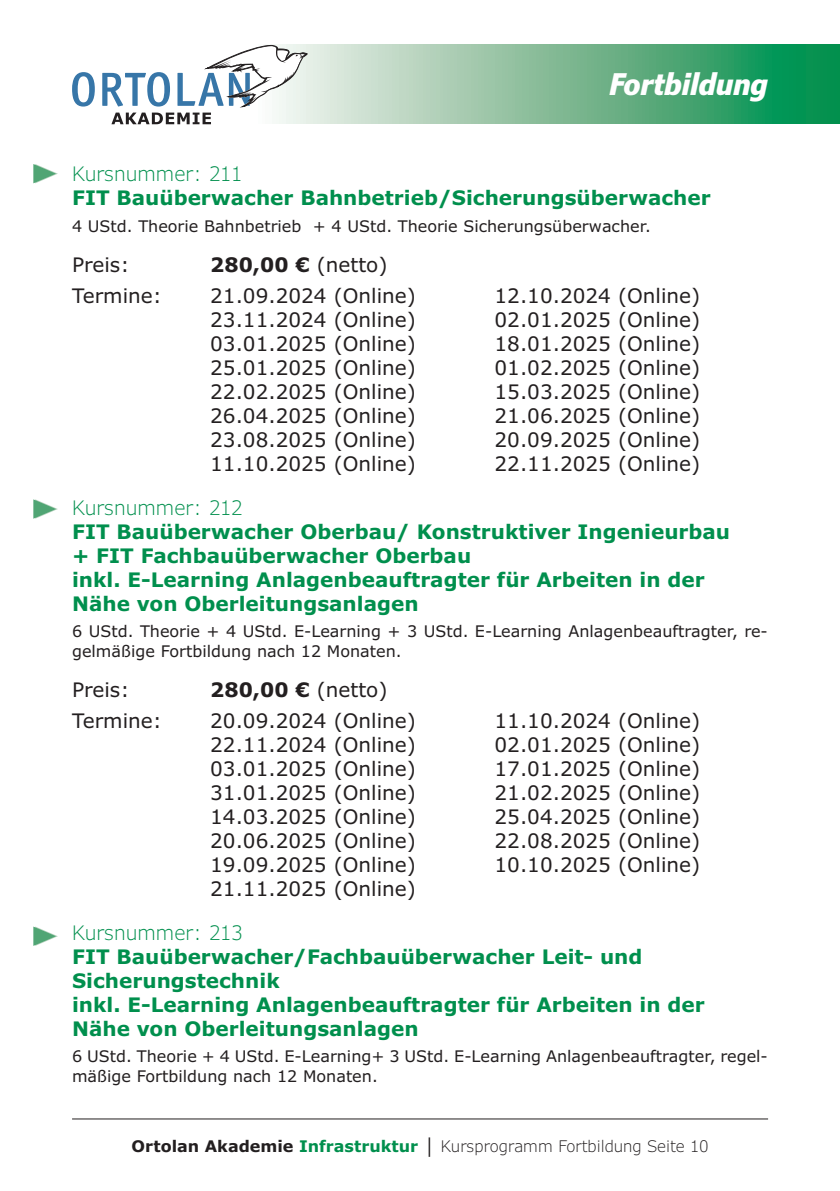
<style>
.page{position:relative;width:840px;height:1191px;background:#fff}
.page>*{position:absolute;margin:0;border:0;box-sizing:border-box;transform-origin:0 0}
.t1{font:italic 700 condensed 30px "Verdana Pro";color:#fff}
.Kursdetails{font:20px "Verdana Pro";color:#231f20}
.Kursueberschrift_2{font:700 20px/24px "Verdana Pro";color:#008f4d}
.Kursnummerierung_2{font:300 20px "Verdana Pro";color:#008f4d}
.Kursdetails-2{font:700 20px "Verdana Pro";color:#231f20}
.Kursbeschreibung{font:16px/19.2px "Verdana Pro";color:#231f20}
.t2{font:300 16px "Verdana Pro";color:#231f20}
.s1{font-weight:400}
.s2{font-weight:700}
.s3{font-weight:700;color:#008f4d}
</style>
<div class="page">
<svg style="left:115px;top:44px;width:724px;height:80px;background:#7bbc97"></svg>
<svg style="left:111px;top:113px;width:100px;height:11px"></svg>
<svg style="left:72px;top:45px;width:235px;height:62px"></svg>
<hr style="left:72px;top:1118px;width:695px;height:1px;background:#231f20">
<svg style="left:33px;top:164px;width:25px;height:19px"></svg>
<svg style="left:33px;top:499px;width:25px;height:20px"></svg>
<svg style="left:33px;top:926px;width:25px;height:20px"></svg>
<h1 class="t1" style="left:609px;top:64px;width:160px">Fortbildung</h1>
<p class="Kursnummerierung_2" style="left:72px;top:161px;width:172px">Kursnummer: 211</p>
<p class="Kursueberschrift_2" style="left:72px;top:186px;width:639px">FIT Bauüberwacher Bahnbetrieb/Sicherungsüberwacher</p>
<p class="Kursbeschreibung" style="left:72px;top:216px;width:580px">4 UStd. Theorie Bahnbetrieb + 4 UStd. Theorie Sicherungsüberwacher.</p>
<p class="Kursdetails" style="left:72px;top:252px;width:59px">Preis:</p>
<p class="Kursdetails-2" style="left:210px;top:251px;width:179px">280,00 € <span class="s1">(netto)</span></p>
<p class="Kursdetails" style="left:72px;top:283px;width:91px">Termine:</p>
<p class="Kursdetails" style="left:210px;top:283px;width:207px">21.09.2024 (Online)</p>
<p class="Kursdetails" style="left:494px;top:283px;width:207px">12.10.2024 (Online)</p>
<p class="Kursdetails" style="left:210px;top:307px;width:207px">23.11.2024 (Online)</p>
<p class="Kursdetails" style="left:494px;top:307px;width:207px">02.01.2025 (Online)</p>
<p class="Kursdetails" style="left:210px;top:331px;width:207px">03.01.2025 (Online)</p>
<p class="Kursdetails" style="left:494px;top:331px;width:207px">18.01.2025 (Online)</p>
<p class="Kursdetails" style="left:210px;top:355px;width:207px">25.01.2025 (Online)</p>
<p class="Kursdetails" style="left:494px;top:355px;width:207px">01.02.2025 (Online)</p>
<p class="Kursdetails" style="left:210px;top:379px;width:207px">22.02.2025 (Online)</p>
<p class="Kursdetails" style="left:494px;top:379px;width:207px">15.03.2025 (Online)</p>
<p class="Kursdetails" style="left:210px;top:403px;width:207px">26.04.2025 (Online)</p>
<p class="Kursdetails" style="left:494px;top:403px;width:207px">21.06.2025 (Online)</p>
<p class="Kursdetails" style="left:210px;top:427px;width:207px">23.08.2025 (Online)</p>
<p class="Kursdetails" style="left:494px;top:427px;width:207px">20.09.2025 (Online)</p>
<p class="Kursdetails" style="left:210px;top:451px;width:207px">11.10.2025 (Online)</p>
<p class="Kursdetails" style="left:494px;top:451px;width:207px">22.11.2025 (Online)</p>
<p class="Kursnummerierung_2" style="left:72px;top:495px;width:172px">Kursnummer: 212</p>
<p class="Kursueberschrift_2" style="left:72px;top:520px;width:659px">FIT Bauüberwacher Oberbau/ Konstruktiver Ingenieurbau + FIT Fachbauüberwacher Oberbau</p>
<p class="Kursueberschrift_2" style="left:72px;top:568px;width:633px">inkl. E-Learning Anlagenbeauftragter für Arbeiten in der<br>Nähe von Oberleitungsanlagen</p>
<p class="Kursbeschreibung" style="left:72px;top:622px;width:697px">6 UStd. Theorie + 4 UStd. E-Learning + 3 UStd. E-Learning Anlagenbeauftragter, re&shy;gelmäßige Fortbildung nach 12 Monaten.</p>
<p class="Kursdetails" style="left:72px;top:676px;width:59px">Preis:</p>
<p class="Kursdetails-2" style="left:210px;top:676px;width:179px">280,00 € <span class="s1">(netto)</span></p>
<p class="Kursdetails" style="left:72px;top:708px;width:91px">Termine:</p>
<p class="Kursdetails" style="left:210px;top:708px;width:207px">20.09.2024 (Online)</p>
<p class="Kursdetails" style="left:494px;top:708px;width:207px">11.10.2024 (Online)</p>
<p class="Kursdetails" style="left:210px;top:732px;width:207px">22.11.2024 (Online)</p>
<p class="Kursdetails" style="left:494px;top:732px;width:207px">02.01.2025 (Online)</p>
<p class="Kursdetails" style="left:210px;top:756px;width:207px">03.01.2025 (Online)</p>
<p class="Kursdetails" style="left:494px;top:756px;width:207px">17.01.2025 (Online)</p>
<p class="Kursdetails" style="left:210px;top:780px;width:207px">31.01.2025 (Online)</p>
<p class="Kursdetails" style="left:494px;top:780px;width:207px">21.02.2025 (Online)</p>
<p class="Kursdetails" style="left:210px;top:804px;width:207px">14.03.2025 (Online)</p>
<p class="Kursdetails" style="left:494px;top:804px;width:207px">25.04.2025 (Online)</p>
<p class="Kursdetails" style="left:210px;top:828px;width:207px">20.06.2025 (Online)</p>
<p class="Kursdetails" style="left:494px;top:828px;width:207px">22.08.2025 (Online)</p>
<p class="Kursdetails" style="left:210px;top:852px;width:207px">19.09.2025 (Online)</p>
<p class="Kursdetails" style="left:494px;top:852px;width:207px">10.10.2025 (Online)</p>
<p class="Kursdetails" style="left:210px;top:876px;width:207px">21.11.2025 (Online)</p>
<p class="Kursnummerierung_2" style="left:72px;top:920px;width:172px">Kursnummer: 213</p>
<p class="Kursueberschrift_2" style="left:72px;top:944px;width:571px">FIT Bauüberwacher/Fachbauüberwacher Leit- und<br>Sicherungstechnik</p>
<p class="Kursueberschrift_2" style="left:72px;top:992px;width:633px">inkl. E-Learning Anlagenbeauftragter für Arbeiten in der<br>Nähe von Oberleitungsanlagen</p>
<p class="Kursbeschreibung" style="left:72px;top:1047px;width:697px">6 UStd. Theorie + 4 UStd. E-Learning+ 3 UStd. E-Learning Anlagenbeauftragter, regel&shy;mäßige Fortbildung nach 12 Monaten.</p>
<p class="t2" style="left:131px;top:1136px;width:578px"><span class="s2">Ortolan Akademie</span> <span class="s3">Infrastruktur</span> │ Kursprogramm Fortbildung Seite 10</p>
</div>
